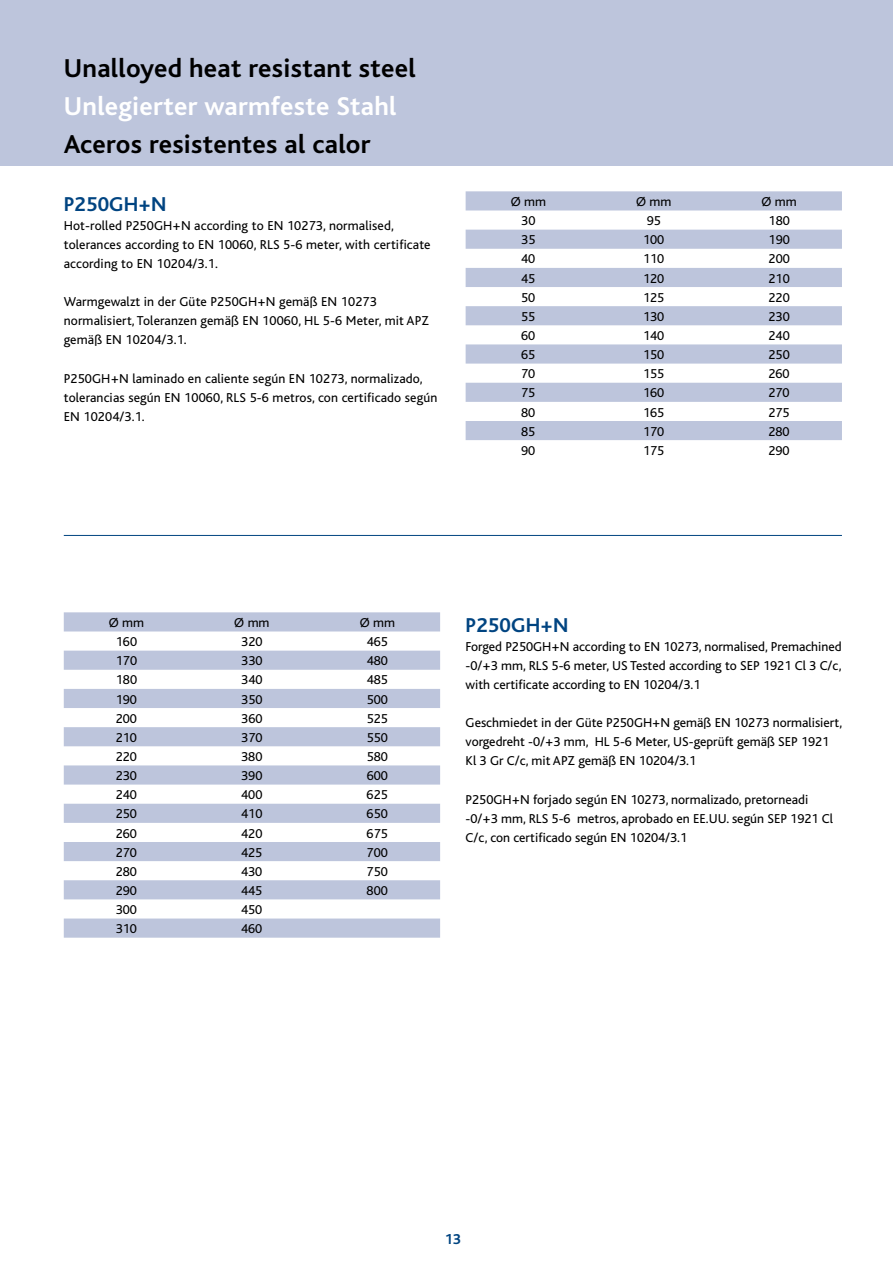
<style>
.page{position:relative;width:893px;height:1263px;background:#fff}
.page>*{position:absolute;margin:0;border:0;box-sizing:border-box;transform-origin:0 0}
.t1{font:700 27px "Kl Bliss";letter-spacing:.01em;color:#000}
.t2{font:700 27px "Kl Bliss";letter-spacing:.01em;color:#fff}
.t3{font:700 21px "Kl Bliss";letter-spacing:.01em;color:#004481}
.t4{font:700 15px "Kl Bliss";color:#004481}
.t5{font:13.5px/19.2px "Kl Bliss";color:#000}
</style>
<div class="page">
<div style="left:0;top:0;width:893px;height:166px;background:#bdc5dc"></div>
<svg style="left:466px;top:191px;width:376px;height:249px;fill:#bdc5dc"></svg>
<hr style="left:64px;top:535px;width:778px;height:1px;background:#004481">
<svg style="left:64px;top:612px;width:376px;height:326px;fill:#bdc5dc"></svg>
<h1 class="t1" style="left:64px;top:54px;width:353px">Unalloyed heat resistant steel</h1>
<h1 class="t2" style="left:64px;top:92px;width:334px">Unlegierter warmfeste Stahl</h1>
<h1 class="t1" style="left:64px;top:130px;width:308px">Aceros resistentes al calor</h1>
<h2 class="t3" style="left:64px;top:193px;width:104px">P250GH+N</h2>
<p class="t5" style="left:64px;top:216px;width:368px">Hot-rolled P250GH+N according to EN 10273, normalised, tolerances according to EN 10060, RLS 5-6 meter, with certificate according to EN 10204/3.1.</p>
<p class="t5" style="left:64px;top:292px;width:367px">Warmgewalzt in der Güte P250GH+N gemäß EN 10273 normalisiert, Toleranzen gemäß EN 10060, HL 5-6 Meter, mit APZ gemäß EN 10204/3.1.</p>
<p class="t5" style="left:64px;top:369px;width:375px">P250GH+N laminado en caliente según EN 10273, normalizado, tolerancias según EN 10060, RLS 5-6 metros, con certificado según<br>EN 10204/3.1.</p>
<p class="t5" style="left:511px;top:192px;width:37px">Ø mm</p>
<p class="t5" style="left:636px;top:192px;width:37px">Ø mm</p>
<p class="t5" style="left:762px;top:192px;width:37px">Ø mm</p>
<p class="t5" style="left:521px;top:211px;width:16px">30</p>
<p class="t5" style="left:647px;top:211px;width:16px">95</p>
<p class="t5" style="left:769px;top:211px;width:23px">180</p>
<p class="t5" style="left:521px;top:231px;width:16px">35</p>
<p class="t5" style="left:643px;top:231px;width:23px">100</p>
<p class="t5" style="left:769px;top:231px;width:23px">190</p>
<p class="t5" style="left:521px;top:250px;width:16px">40</p>
<p class="t5" style="left:643px;top:250px;width:23px">110</p>
<p class="t5" style="left:769px;top:250px;width:23px">200</p>
<p class="t5" style="left:521px;top:269px;width:16px">45</p>
<p class="t5" style="left:643px;top:269px;width:23px">120</p>
<p class="t5" style="left:769px;top:269px;width:23px">210</p>
<p class="t5" style="left:521px;top:288px;width:16px">50</p>
<p class="t5" style="left:643px;top:288px;width:23px">125</p>
<p class="t5" style="left:768px;top:288px;width:23px">220</p>
<p class="t5" style="left:521px;top:307px;width:16px">55</p>
<p class="t5" style="left:643px;top:307px;width:23px">130</p>
<p class="t5" style="left:768px;top:307px;width:23px">230</p>
<p class="t5" style="left:521px;top:326px;width:16px">60</p>
<p class="t5" style="left:643px;top:326px;width:23px">140</p>
<p class="t5" style="left:768px;top:326px;width:23px">240</p>
<p class="t5" style="left:521px;top:345px;width:16px">65</p>
<p class="t5" style="left:643px;top:345px;width:23px">150</p>
<p class="t5" style="left:768px;top:345px;width:23px">250</p>
<p class="t5" style="left:521px;top:364px;width:16px">70</p>
<p class="t5" style="left:643px;top:364px;width:23px">155</p>
<p class="t5" style="left:768px;top:364px;width:23px">260</p>
<p class="t5" style="left:521px;top:384px;width:16px">75</p>
<p class="t5" style="left:643px;top:384px;width:23px">160</p>
<p class="t5" style="left:768px;top:384px;width:23px">270</p>
<p class="t5" style="left:521px;top:403px;width:16px">80</p>
<p class="t5" style="left:643px;top:403px;width:23px">165</p>
<p class="t5" style="left:768px;top:403px;width:23px">275</p>
<p class="t5" style="left:521px;top:422px;width:16px">85</p>
<p class="t5" style="left:643px;top:422px;width:23px">170</p>
<p class="t5" style="left:768px;top:422px;width:23px">280</p>
<p class="t5" style="left:521px;top:441px;width:16px">90</p>
<p class="t5" style="left:643px;top:441px;width:23px">175</p>
<p class="t5" style="left:768px;top:441px;width:23px">290</p>
<p class="t5" style="left:109px;top:613px;width:37px">Ø mm</p>
<p class="t5" style="left:234px;top:613px;width:37px">Ø mm</p>
<p class="t5" style="left:360px;top:613px;width:37px">Ø mm</p>
<p class="t5" style="left:116px;top:632px;width:23px">160</p>
<p class="t5" style="left:241px;top:632px;width:23px">320</p>
<p class="t5" style="left:367px;top:632px;width:23px">465</p>
<p class="t5" style="left:116px;top:652px;width:23px">170</p>
<p class="t5" style="left:241px;top:652px;width:23px">330</p>
<p class="t5" style="left:367px;top:652px;width:23px">480</p>
<p class="t5" style="left:116px;top:671px;width:23px">180</p>
<p class="t5" style="left:241px;top:671px;width:23px">340</p>
<p class="t5" style="left:367px;top:671px;width:23px">485</p>
<p class="t5" style="left:116px;top:690px;width:23px">190</p>
<p class="t5" style="left:241px;top:690px;width:23px">350</p>
<p class="t5" style="left:367px;top:690px;width:23px">500</p>
<p class="t5" style="left:116px;top:709px;width:23px">200</p>
<p class="t5" style="left:241px;top:709px;width:23px">360</p>
<p class="t5" style="left:367px;top:709px;width:23px">525</p>
<p class="t5" style="left:116px;top:728px;width:23px">210</p>
<p class="t5" style="left:241px;top:728px;width:23px">370</p>
<p class="t5" style="left:367px;top:728px;width:23px">550</p>
<p class="t5" style="left:116px;top:747px;width:23px">220</p>
<p class="t5" style="left:241px;top:747px;width:23px">380</p>
<p class="t5" style="left:367px;top:747px;width:23px">580</p>
<p class="t5" style="left:116px;top:766px;width:23px">230</p>
<p class="t5" style="left:241px;top:766px;width:23px">390</p>
<p class="t5" style="left:367px;top:766px;width:23px">600</p>
<p class="t5" style="left:116px;top:785px;width:23px">240</p>
<p class="t5" style="left:241px;top:785px;width:23px">400</p>
<p class="t5" style="left:367px;top:785px;width:23px">625</p>
<p class="t5" style="left:116px;top:805px;width:23px">250</p>
<p class="t5" style="left:241px;top:805px;width:23px">410</p>
<p class="t5" style="left:367px;top:805px;width:23px">650</p>
<p class="t5" style="left:116px;top:824px;width:23px">260</p>
<p class="t5" style="left:241px;top:824px;width:23px">420</p>
<p class="t5" style="left:367px;top:824px;width:23px">675</p>
<p class="t5" style="left:116px;top:843px;width:23px">270</p>
<p class="t5" style="left:241px;top:843px;width:23px">425</p>
<p class="t5" style="left:367px;top:843px;width:23px">700</p>
<p class="t5" style="left:116px;top:862px;width:23px">280</p>
<p class="t5" style="left:241px;top:862px;width:23px">430</p>
<p class="t5" style="left:367px;top:862px;width:23px">750</p>
<p class="t5" style="left:116px;top:881px;width:23px">290</p>
<p class="t5" style="left:241px;top:881px;width:23px">445</p>
<p class="t5" style="left:367px;top:881px;width:23px">800</p>
<p class="t5" style="left:116px;top:900px;width:23px">300</p>
<p class="t5" style="left:241px;top:900px;width:23px">450</p>
<p class="t5" style="left:116px;top:919px;width:23px">310</p>
<p class="t5" style="left:241px;top:919px;width:23px">460</p>
<h2 class="t3" style="left:466px;top:614px;width:104px">P250GH+N</h2>
<p class="t5" style="left:466px;top:637px;width:378px;text-align:justify">Forged P250GH+N according to EN 10273, normalised, Premachined -0/+3 mm, RLS 5-6 meter, US Tested according to SEP 1921 Cl 3 C/c, with certificate according to EN 10204/3.1</p>
<p class="t5" style="left:466px;top:713px;width:378px">Geschmiedet in der Güte P250GH+N gemäß EN 10273 normalisiert, vorgedreht -0/+3 mm, HL 5-6 Meter, US-geprüft gemäß SEP 1921<br>Kl 3 Gr C/c, mit APZ gemäß EN 10204/3.1</p>
<p class="t5" style="left:466px;top:790px;width:369px">P250GH+N forjado según EN 10273, normalizado, pretorneadi -0/+3 mm, RLS 5-6 metros, aprobado en EE.UU. según SEP 1921 Cl<br>C/c, con certificado según EN 10204/3.1</p>
<p class="t4" style="left:445px;top:1231px;width:18px">13</p>
</div>
